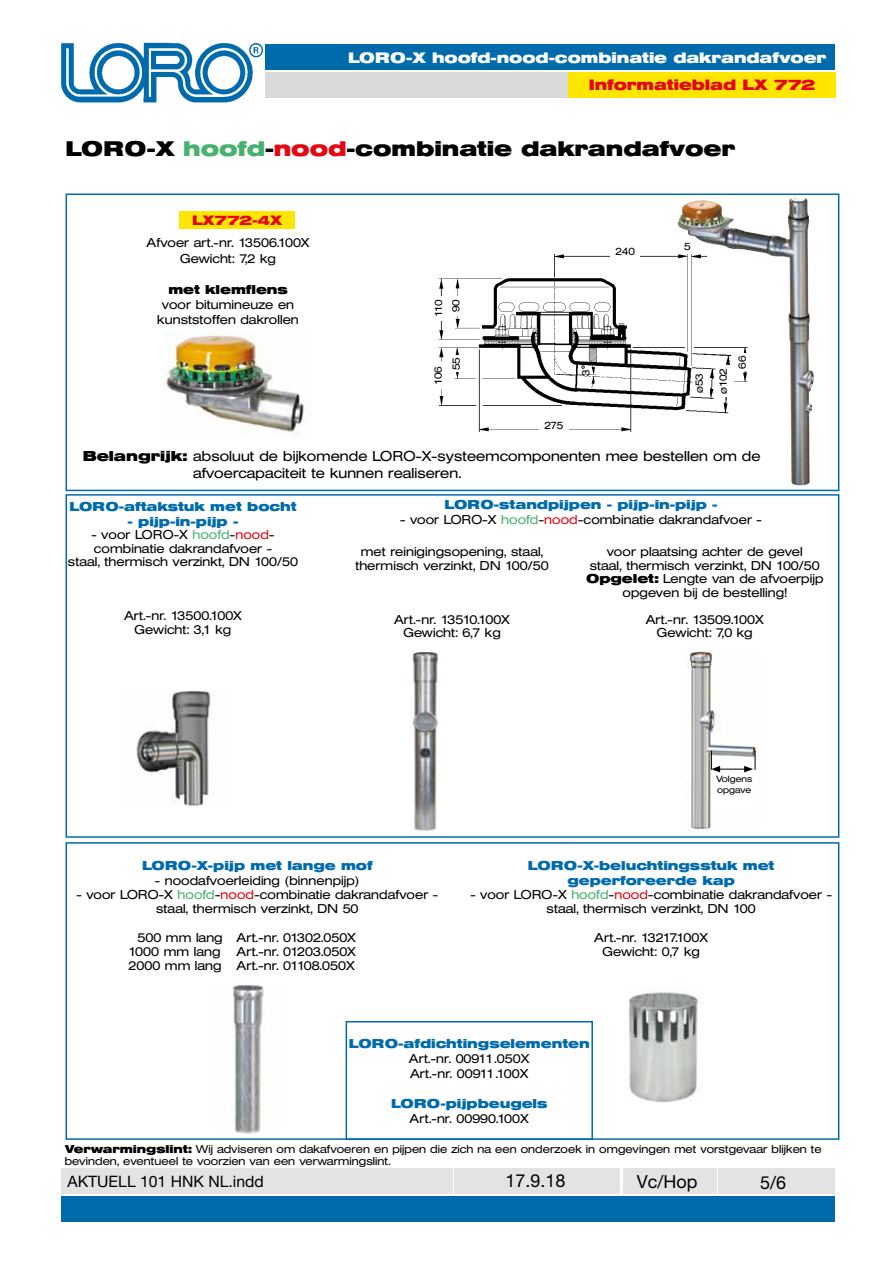
<style>
.page{position:relative;width:893px;height:1263px;background:#fff}
.page>*{position:absolute;margin:0;border:0;box-sizing:border-box;transform-origin:0 0}
.t1{font:700 21px "Helvetica Extended BQ";color:#000}
.t2{font:18px "Helvetica Neue LT Std";color:#000}
.t3{font:15.75px "Helvetica Neue LT Std";color:#000}
.t4{font:700 15px "Helvetica Extended BQ";color:#fff}
.t5{font:700 15px "Helvetica Extended BQ";color:#e30613}
.t6{font:300 14.25px/17.1px "Helvetica Extended BQ";color:#000}
.t7{font:700 13.5px "Helvetica Extended BQ";color:#e30613}
.t8{font:300 12.75px/13.5px "Helvetica Extended BQ";color:#000;text-align:center}
.t9{font:700 12.75px/14.2px "Helvetica Extended BQ";color:#006bac;text-align:center}
.t10{font:700 12.75px "Helvetica Extended BQ";color:#000}
.t11{font:300 11.25px/12px "Helvetica Extended BQ";color:#000}
.t12{font:300 10.5px/17.9px "Helvetica Extended BQ";color:#000}
.t13{font:300 9px/10.8px "Helvetica Extended BQ";color:#000}
.s1{color:#49b170}
.s2{color:#e30613}
.s3{font-weight:700}
</style>
<div class="page">
<div style="left:266px;top:72px;width:569px;height:26px;background:#dadada"></div>
<div style="left:61px;top:1196px;width:774px;height:26px;background:#006bac"></div>
<div style="left:61px;top:1168px;width:391px;height:25px;background:#e3e3e3"></div>
<div style="left:454px;top:1168px;width:166px;height:25px;background:#e3e3e3"></div>
<div style="left:623px;top:1168px;width:93px;height:25px;background:#e3e3e3"></div>
<div style="left:719px;top:1168px;width:116px;height:25px;background:#e3e3e3"></div>
<img style="left:61px;top:42px;width:202px;height:61px">
<div style="left:266px;top:45px;width:569px;height:25px;background:#006bac"></div>
<div style="left:66px;top:193px;width:773px;height:298px;background:#fff;border:2px solid #006bac"></div>
<img style="left:439px;top:254px;width:238px;height:178px">
<img style="left:163px;top:333px;width:147px;height:103px">
<div style="left:66px;top:494px;width:773px;height:344px;background:#fff;border:2px solid #006bac"></div>
<div style="left:66px;top:842px;width:773px;height:298px;background:#fff;border:2px solid #006bac"></div>
<div style="left:539px;top:420px;width:29px;height:16px;background:#fff"></div>
<div style="left:611px;top:246px;width:29px;height:16px;background:#fff"></div>
<div style="left:433px;top:362px;width:18px;height:27px;background:#fff"></div>
<div style="left:451px;top:356px;width:18px;height:16px;background:#fff"></div>
<div style="left:450px;top:296px;width:18px;height:19px;background:#fff"></div>
<div style="left:433px;top:296px;width:18px;height:24px;background:#fff"></div>
<img style="left:136px;top:691px;width:75px;height:115px">
<img style="left:232px;top:984px;width:34px;height:150px">
<img style="left:411px;top:651px;width:27px;height:180px">
<div style="left:346px;top:1021px;width:247px;height:119px;border:2px solid #006bac"></div>
<img style="left:628px;top:990px;width:73px;height:113px">
<div style="left:568px;top:72px;width:268px;height:26px;background:#ffe600"></div>
<img style="left:677px;top:197px;width:136px;height:289px">
<div style="left:180px;top:212px;width:115px;height:17px;background:#ffe600"></div>
<img style="left:686px;top:650px;width:72px;height:181px">
<svg style="left:711px;top:751px;width:45px;height:21px"></svg>
<div style="left:711px;top:774px;width:46px;height:34px;background:#fff"></div>
<p class="t4" style="left:348px;top:49px;width:480px">LORO-X hoofd-nood-combinatie dakrandafvoer</p>
<p class="t5" style="left:589px;top:77px;width:228px">Informatieblad LX 772</p>
<h1 class="t1" style="left:66px;top:136px;width:671px">LORO-X <span class="s1">hoofd</span>-<span class="s2">nood</span>-combinatie dakrandafvoer</h1>
<p class="t7" style="left:192px;top:213px;width:92px">LX772-4X</p>
<p class="t8" style="left:147px;top:234px;width:165px;line-height:16.2px">Afvoer art.-nr. 13506.100X<br>Gewicht: 7,2 kg</p>
<p class="t10" style="left:168px;top:282px;width:121px">met klemflens</p>
<p class="t8" style="left:157px;top:297px;width:143px;line-height:15.3px">voor bitumineuze en kunststoffen dakrollen</p>
<p class="t12" style="left:430px;top:317px;width:19px;rotate:-90deg">110</p>
<p class="t12" style="left:447px;top:312px;width:15px;rotate:-90deg">90</p>
<p class="t12" style="left:430px;top:370px;width:15px;text-indent:-14px;rotate:-90deg">106<br>55</p>
<p class="t12" style="left:615px;top:243px;width:21px">240</p>
<p class="t12" style="left:544px;top:417px;width:20px">275</p>
<p class="t12" style="left:577px;top:376px;width:12px;rotate:-90deg">3°</p>
<p class="t12" style="left:684px;top:237px;width:8px">5</p>
<p class="t12" style="left:690px;top:393px;width:22px;rotate:-90deg">ø53</p>
<p class="t12" style="left:714px;top:394px;width:27px;rotate:-90deg">ø102</p>
<p class="t12" style="left:733px;top:369px;width:15px;rotate:-90deg">66</p>
<p class="t6" style="left:193px;top:448px;width:569px;text-indent:-110px"><span class="s3">Belangrijk:</span> absoluut de bijkomende LORO-X-systeemcomponenten mee bestellen om de afvoercapaciteit te kunnen realiseren.</p>
<p class="t9" style="left:69px;top:499px;width:229px">LORO-aftakstuk met bocht</p>
<p class="t9" style="left:128px;top:514px;width:112px">- pijp-in-pijp -</p>
<p class="t8" style="left:68px;top:528px;width:232px">- voor LORO-X <span class="s1">hoofd</span>-<span class="s2">nood&shy;</span>combinatie dakrandafvoer -<br>staal, thermisch verzinkt, DN 100/50</p>
<p class="t8" style="left:124px;top:609px;width:120px">Art.-nr. 13500.100X<br>Gewicht: 3,1 kg</p>
<p class="t9" style="left:444px;top:498px;width:275px">LORO-standpijpen - pijp-in-pijp -</p>
<p class="t8" style="left:400px;top:513px;width:363px">- voor LORO-X <span class="s1">hoofd</span>-<span class="s2">nood</span>-combinatie dakrandafvoer -</p>
<p class="t8" style="left:355px;top:545px;width:195px">met reinigingsopening, staal, thermisch verzinkt, DN 100/50</p>
<p class="t8" style="left:394px;top:613px;width:117px">Art.-nr. 13510.100X<br>Gewicht: 6,7 kg</p>
<p class="t8" style="left:586px;top:545px;width:239px">voor plaatsing achter de gevel<br>staal, thermisch verzinkt, DN 100/50<br><span class="s3">Opgelet:</span> Lengte van de afvoerpijp opgeven bij de bestelling!</p>
<p class="t8" style="left:646px;top:613px;width:120px">Art.-nr. 13509.100X<br>Gewicht: 7,0 kg</p>
<p class="t13" style="left:716px;top:774px;width:38px">Volgens opgave</p>
<p class="t9" style="left:142px;top:859px;width:232px">LORO-X-pijp met lange mof</p>
<p class="t8" style="left:155px;top:874px;width:206px">- noodafvoerleiding (binnenpijp)</p>
<p class="t8" style="left:77px;top:888px;width:363px;line-height:14.2px">- voor LORO-X <span class="s1">hoofd</span>-<span class="s2">nood</span>-combinatie dakrandafvoer - staal, thermisch verzinkt, DN 50</p>
<p class="t8" style="left:129px;top:930px;width:229px;line-height:14.2px;text-align:left;text-indent:9px">500 mm lang Art.-nr. 01302.050X<br>1000 mm lang</p>
<p class="t8" style="left:129px;top:945px;width:229px;line-height:14.2px;text-align:right">Art.-nr. 01203.050X<br>2000 mm lang Art.-nr. 01108.050X</p>
<p class="t9" style="left:528px;top:859px;width:248px">LORO-X-beluchtingsstuk met geperforeerde kap</p>
<p class="t8" style="left:470px;top:888px;width:363px;line-height:14.2px">- voor LORO-X <span class="s1">hoofd</span>-<span class="s2">nood</span>-combinatie dakrandafvoer - staal, thermisch verzinkt, DN 100</p>
<p class="t8" style="left:594px;top:930px;width:115px;line-height:14.2px">Art.-nr. 13217.100X<br>Gewicht: 0,7 kg</p>
<p class="t9" style="left:349px;top:1037px;width:242px">LORO-afdichtingselementen</p>
<p class="t8" style="left:409px;top:1052px;width:122px;line-height:15px;text-align:left">Art.-nr. 00911.050X<br>Art.-nr. 00911.100X</p>
<p class="t9" style="left:391px;top:1097px;width:158px">LORO-pijpbeugels</p>
<p class="t8" style="left:410px;top:1112px;width:121px">Art.-nr. 00990.100X</p>
<p class="t11" style="left:65px;top:1143px;width:758px"><span class="s3">Verwarmingslint:</span> Wij adviseren om dakafvoeren en pijpen die zich na een onderzoek in omgevingen met vorstgevaar blijken te bevinden, eventueel te voorzien van een verwarmingslint.</p>
<p class="t3" style="left:67px;top:1172px;width:198px">AKTUELL 101 HNK NL.indd</p>
<h2 class="t2" style="left:505px;top:1170px;width:62px">17.9.18</h2>
<h2 class="t2" style="left:637px;top:1170px;width:62px">Vc/Hop</h2>
<h2 class="t2" style="left:760px;top:1172px;width:28px">5/6</h2>
</div>
